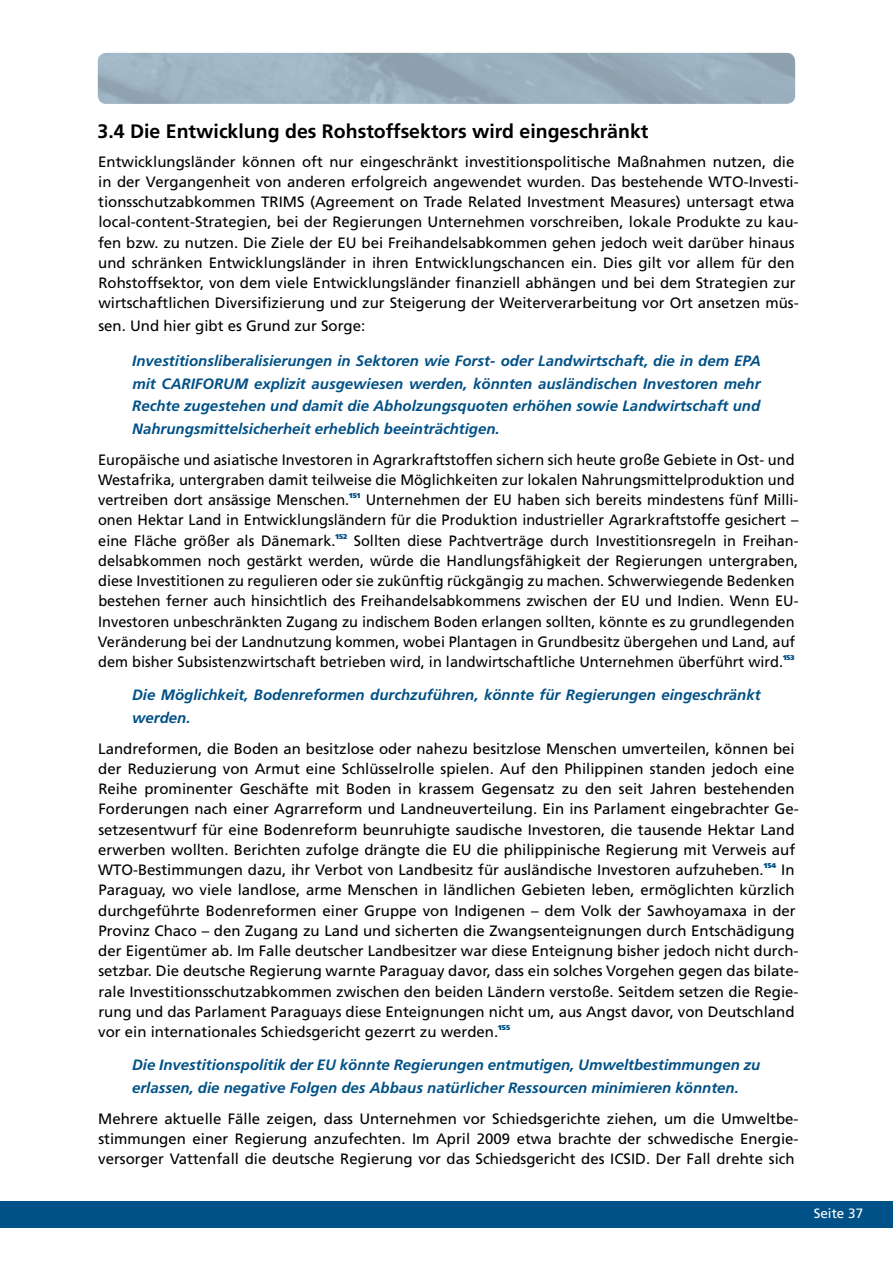
<style>
.page{position:relative;width:893px;height:1263px;background:#fff}
.page>*{position:absolute;margin:0;border:0;box-sizing:border-box;transform-origin:0 0}
.t1{font:700 19.5px "Frutiger";color:#000}
.t2{font:15px/20.2px "Frutiger";color:#000}
.t3{font:italic 700 15px/22.5px "Frutiger";color:#005187}
.t4{font:13.5px "Frutiger";color:#fff}
.t5{font:900 7.05px "Frutiger";color:#005187}
</style>
<div class="page">
<div style="left:0;top:1201px;width:893px;height:26px;background:#005187"></div>
<h1 class="t1" style="left:98px;top:120px;width:552px">3.4 Die Entwicklung des Rohstoffsektors wird eingeschränkt</h1>
<p class="t2" style="left:98px;top:151px;width:702px">Entwicklungsländer können oft nur eingeschränkt investitionspolitische Maßnahmen nutzen, die in der Vergangenheit von anderen erfolgreich angewendet wurden. Das bestehende WTO-Investi&shy;tionsschutzabkommen TRIMS (Agreement on Trade Related Investment Measures) untersagt etwa local-content-Strategien, bei der Regierungen Unternehmen vorschreiben, lokale Produkte zu kau&shy;fen bzw. zu nutzen. Die Ziele der EU bei Freihandelsabkommen gehen jedoch weit darüber hinaus und schränken Entwicklungsländer in ihren Entwicklungschancen ein. Dies gilt vor allem für den Rohstoffsektor, von dem viele Entwicklungsländer finanziell abhängen und bei dem Strategien zur wirtschaftlichen Diversifizierung und zur Steigerung der Weiterverarbeitung vor Ort ansetzen müs-</p>
<p class="t2" style="left:98px;top:316px;width:268px">sen. Und hier gibt es Grund zur Sorge:</p>
<p class="t3" style="left:132px;top:350px;width:630px;text-align:justify">Investitionsliberalisierungen in Sektoren wie Forst- oder Landwirtschaft, die in dem EPA mit CARIFORUM explizit ausgewiesen werden, könnten ausländischen Investoren mehr Rechte zugestehen und damit die Abholzungsquoten erhöhen sowie Landwirtschaft und Nahrungsmittelsicherheit erheblich beeinträchtigen.</p>
<p class="t2" style="left:98px;top:449px;width:698px;text-align:justify">Europäische und asiatische Investoren in Agrarkraftstoffen sichern sich heute große Gebiete in Ost- und Westafrika, untergraben damit teilweise die Möglichkeiten zur lokalen Nahrungsmittelproduktion und vertreiben dort ansässige Menschen.</p>
<p class="t5" style="left:349px;top:491px;width:13px">151</p>
<p class="t2" style="left:98px;top:490px;width:702px;text-align:justify;text-indent:268px">Unternehmen der EU haben sich bereits mindestens fünf Milli&shy;onen Hektar Land in Entwicklungsländern für die Produktion industrieller Agrarkraftstoffe gesichert – eine Fläche größer als Dänemark.</p>
<p class="t5" style="left:335px;top:532px;width:13px">152</p>
<p class="t2" style="left:98px;top:530px;width:702px;text-indent:256px">Sollten diese Pachtverträge durch Investitionsregeln in Freihan&shy;delsabkommen noch gestärkt werden, würde die Handlungsfähigkeit der Regierungen untergraben, diese Investitionen zu regulieren oder sie zukünftig rückgängig zu machen. Schwerwiegende Bedenken bestehen ferner auch hinsichtlich des Freihandelsabkommens zwischen der EU und Indien. Wenn EU-Investoren unbeschränkten Zugang zu indischem Boden erlangen sollten, könnte es zu grundlegenden Veränderung bei der Landnutzung kommen, wobei Plantagen in Grundbesitz übergehen und Land, auf dem bisher Subsistenzwirtschaft betrieben wird, in landwirtschaftliche Unternehmen überführt wird.</p>
<p class="t5" style="left:783px;top:653px;width:13px">153</p>
<p class="t3" style="left:132px;top:684px;width:630px">Die Möglichkeit, Bodenreformen durchzuführen, könnte für Regierungen eingeschränkt werden.</p>
<p class="t2" style="left:98px;top:738px;width:702px">Landreformen, die Boden an besitzlose oder nahezu besitzlose Menschen umverteilen, können bei der Reduzierung von Armut eine Schlüsselrolle spielen. Auf den Philippinen standen jedoch eine Reihe prominenter Geschäfte mit Boden in krassem Gegensatz zu den seit Jahren bestehenden Forderungen nach einer Agrarreform und Landneuverteilung. Ein ins Parlament eingebrachter Ge&shy;setzesentwurf für eine Bodenreform beunruhigte saudische Investoren, die tausende Hektar Land erwerben wollten. Berichten zufolge drängte die EU die philippinische Regierung mit Verweis auf WTO-Bestimmungen dazu, ihr Verbot von Landbesitz für ausländische Investoren aufzuheben.</p>
<p class="t5" style="left:764px;top:861px;width:14px">154</p>
<p class="t2" style="left:98px;top:860px;width:702px;text-indent:683px">In Paraguay, wo viele landlose, arme Menschen in ländlichen Gebieten leben, ermöglichten kürzlich durchgeführte Bodenreformen einer Gruppe von Indigenen – dem Volk der Sawhoyamaxa in der Provinz Chaco – den Zugang zu Land und sicherten die Zwangsenteignungen durch Entschädigung der Eigentümer ab. Im Falle deutscher Landbesitzer war diese Enteignung bisher jedoch nicht durch&shy;setzbar. Die deutsche Regierung warnte Paraguay davor, dass ein solches Vorgehen gegen das bilate&shy;rale Investitionsschutzabkommen zwischen den beiden Ländern verstoße. Seitdem setzen die Regie&shy;rung und das Parlament Paraguays diese Enteignungen nicht um, aus Angst davor, von Deutschland vor ein internationales Schiedsgericht gezerrt zu werden.</p>
<p class="t5" style="left:498px;top:1023px;width:13px">155</p>
<p class="t3" style="left:132px;top:1054px;width:630px">Die Investitionspolitik der EU könnte Regierungen entmutigen, Umweltbestimmungen zu erlassen, die negative Folgen des Abbaus natürlicher Ressourcen minimieren könnten.</p>
<p class="t2" style="left:98px;top:1108px;width:701px;text-align:justify">Mehrere aktuelle Fälle zeigen, dass Unternehmen vor Schiedsgerichte ziehen, um die Umweltbe&shy;stimmungen einer Regierung anzufechten. Im April 2009 etwa brachte der schwedische Energie&shy;versorger Vattenfall die deutsche Regierung vor das Schiedsgericht des ICSID. Der Fall drehte sich</p>
<p class="t4" style="left:814px;top:1205px;width:51px">Seite 37</p>
</div>
